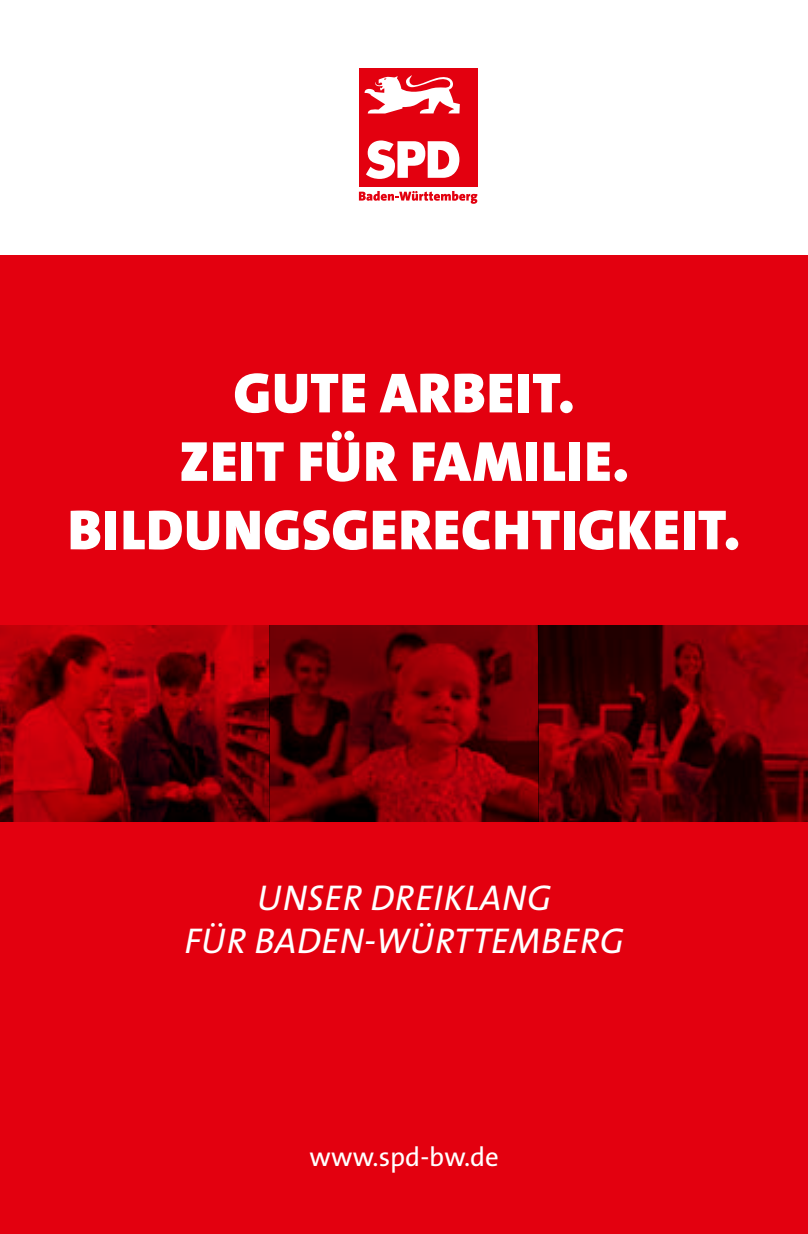
<style>
.page{position:relative;width:808px;height:1234px;background:#fff}
.page>*{position:absolute;margin:0;border:0;box-sizing:border-box;transform-origin:0 0}
.t1{font:900 57px/68.4px "The Sans LP9";letter-spacing:.015em;color:#fff;text-align:center}
.t2{font:36px/43.2px "The Sans LP5 Plain IT";letter-spacing:.015em;color:#fff;text-align:center}
.t3{font:27px "The Sans LP5 Plain";color:#fff}
</style>
<div class="page">
<div style="left:0;top:255px;width:808px;height:978px;background:#e3000f"></div>
<img style="left:0;top:625px;width:808px;height:196px">
<div style="left:359px;top:68px;width:118px;height:118px;background:#e3000f"></div>
<svg style="left:366px;top:140px;width:93px;height:39px"></svg>
<svg style="left:364px;top:75px;width:96px;height:38px"></svg>
<svg style="left:359px;top:191px;width:118px;height:13px"></svg>
<p class="t1" style="left:68px;top:359px;width:674px">GUTE ARBEIT.<br>ZEIT FÜR FAMILIE.<br>BILDUNGSGERECHTIGKEIT.</p>
<p class="t2" style="left:184px;top:876px;width:441px">UNSER DREIKLANG<br>FÜR BADEN-WÜRTTEMBERG</p>
<p class="t3" style="left:309px;top:1139px;width:191px">www.spd-bw.de</p>
</div>
